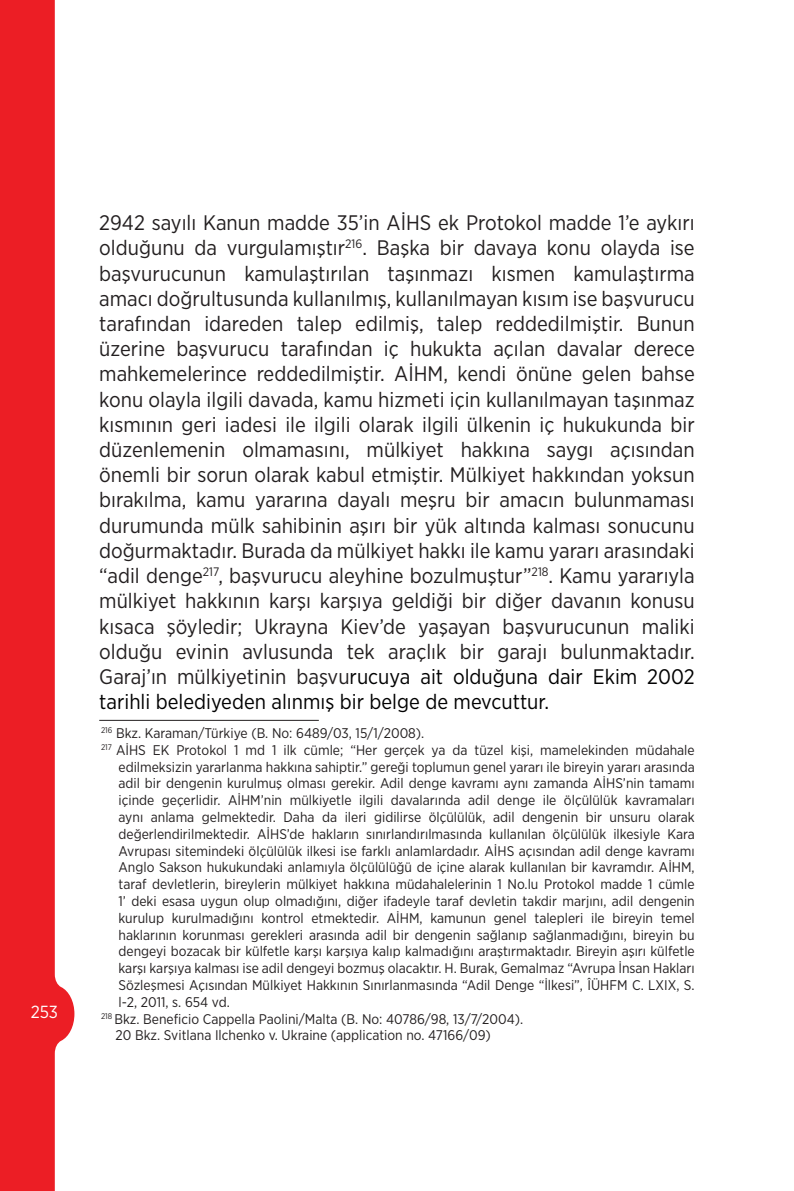
<style>
.page{position:relative;width:794px;height:1191px;background:#fff}
.page>*{position:absolute;margin:0;border:0;box-sizing:border-box;transform-origin:0 0}
.t1{font:21px/25.2px "Gotham Narrow";color:#231f20;text-align:justify}
.t2{font:17.5px "Gotham Narrow";color:#fff}
.t3{font:14px "Gotham Narrow";color:#231f20}
.s1{color:#000001}
</style>
<div class="page">
<svg style="left:0;top:0;width:74px;height:1191px;fill:#ec1e25"></svg>
<hr style="left:99px;top:720px;width:220px;height:1px;background:#231f20">
<p class="t2" style="left:31px;top:1000px;width:29px">253</p>
<p class="t1" style="left:99px;top:210px;width:597px">2942 sayılı Kanun madde 35’in AİHS ek Protokol madde 1’e aykırı olduğunu da vurgulamıştır<sup>216</sup>. Başka bir davaya konu olayda ise başvurucunun kamulaştırılan taşınmazı kısmen kamulaştırma amacı doğrultusunda kullanılmış, kullanılmayan kısım ise başvurucu tarafından idareden talep edilmiş, talep reddedilmiştir. Bunun üzerine başvurucu tarafından iç hukukta açılan davalar derece mahkemelerince reddedilmiştir. AİHM, kendi önüne gelen bahse konu olayla ilgili davada, kamu hizmeti için kullanılmayan taşınmaz kısmının geri iadesi ile ilgili olarak ilgili ülkenin iç hukukunda bir düzenlemenin olmamasını, mülkiyet hakkına saygı açısından önemli bir sorun olarak kabul etmiştir. Mülkiyet hakkından yoksun bırakılma, kamu yararına dayalı meşru bir amacın bulunmaması durumunda mülk sahibinin aşırı bir yük altında kalması sonucunu doğurmaktadır. Burada da mülkiyet hakkı ile kamu yararı arasındaki “adil denge<sup>217</sup>, başvurucu aleyhine bozulmuştur”<sup>218</sup>. Kamu yararıyla mülkiyet hakkının karşı karşıya geldiği bir diğer davanın konusu kısaca şöyledir; Ukrayna Kiev’de yaşayan başvurucunun maliki olduğu evinin avlusunda tek araçlık bir garajı bulunmaktadır.<br>Garaj’ın mülkiyetinin başvu<span class="s1">rucuya ait olduğuna dair Ekim 2002 tarihli belediyeden alınmış bir belge de mevcuttur.</span></p>
<p class="t3" style="left:101px;top:724px;width:325px"><sup>216</sup> Bkz. Karaman/Türkiye (B. No: 6489/03, 15/1/2008).</p>
<p class="t3" style="left:101px;top:741px;width:595px"><sup>217</sup> AİHS EK Protokol 1 md 1 ilk cümle; “Her gerçek ya da tüzel kişi, mamelekinden müdahale</p>
<p class="t3" style="left:118px;top:758px;width:578px">edilmeksizin yararlanma hakkına sahiptir.” gereği toplumun genel yararı ile bireyin yararı arasında</p>
<p class="t3" style="left:118px;top:774px;width:578px">adil bir dengenin kurulmuş olması gerekir. Adil denge kavramı aynı zamanda AİHS’nin tamamı</p>
<p class="t3" style="left:118px;top:791px;width:578px">içinde geçerlidir. AİHM’nin mülkiyetle ilgili davalarında adil denge ile ölçülülük kavramaları</p>
<p class="t3" style="left:118px;top:808px;width:578px">aynı anlama gelmektedir. Daha da ileri gidilirse ölçülülük, adil dengenin bir unsuru olarak</p>
<p class="t3" style="left:118px;top:825px;width:578px">değerlendirilmektedir. AİHS’de hakların sınırlandırılmasında kullanılan ölçülülük ilkesiyle Kara</p>
<p class="t3" style="left:118px;top:842px;width:578px">Avrupası sitemindeki ölçülülük ilkesi ise farklı anlamlardadır. AİHS açısından adil denge kavramı</p>
<p class="t3" style="left:118px;top:858px;width:578px">Anglo Sakson hukukundaki anlamıyla ölçülülüğü de içine alarak kullanılan bir kavramdır. AİHM,</p>
<p class="t3" style="left:118px;top:875px;width:578px">taraf devletlerin, bireylerin mülkiyet hakkına müdahalelerinin 1 No.lu Protokol madde 1 cümle</p>
<p class="t3" style="left:118px;top:892px;width:578px">1’ deki esasa uygun olup olmadığını, diğer ifadeyle taraf devletin takdir marjını, adil dengenin</p>
<p class="t3" style="left:118px;top:909px;width:578px">kurulup kurulmadığını kontrol etmektedir. AİHM, kamunun genel talepleri ile bireyin temel</p>
<p class="t3" style="left:118px;top:926px;width:578px">haklarının korunması gerekleri arasında adil bir dengenin sağlanıp sağlanmadığını, bireyin bu</p>
<p class="t3" style="left:118px;top:942px;width:578px">dengeyi bozacak bir külfetle karşı karşıya kalıp kalmadığını araştırmaktadır. Bireyin aşırı külfetle</p>
<p class="t3" style="left:118px;top:959px;width:578px">karşı karşıya kalması ise adil dengeyi bozmuş olacaktır. H. Burak, Gemalmaz “Avrupa İnsan Hakları</p>
<p class="t3" style="left:118px;top:976px;width:578px">Sözleşmesi Açısından Mülkiyet Hakkının Sınırlanmasında “Adil Denge “İlkesi”, ÎÜHFM C. LXIX, S.</p>
<p class="t3" style="left:118px;top:993px;width:113px">l-2, 2011, s. 654 vd.</p>
<p class="t3" style="left:101px;top:1010px;width:424px"><sup>218</sup> Bkz. Beneficio Cappella Paolini/Malta (B. No: 40786/98, 13/7/2004).</p>
<p class="t3" style="left:115px;top:1026px;width:377px">20 Bkz. Svitlana Ilchenko v. Ukraine (application no. 47166/09)</p>
</div>
